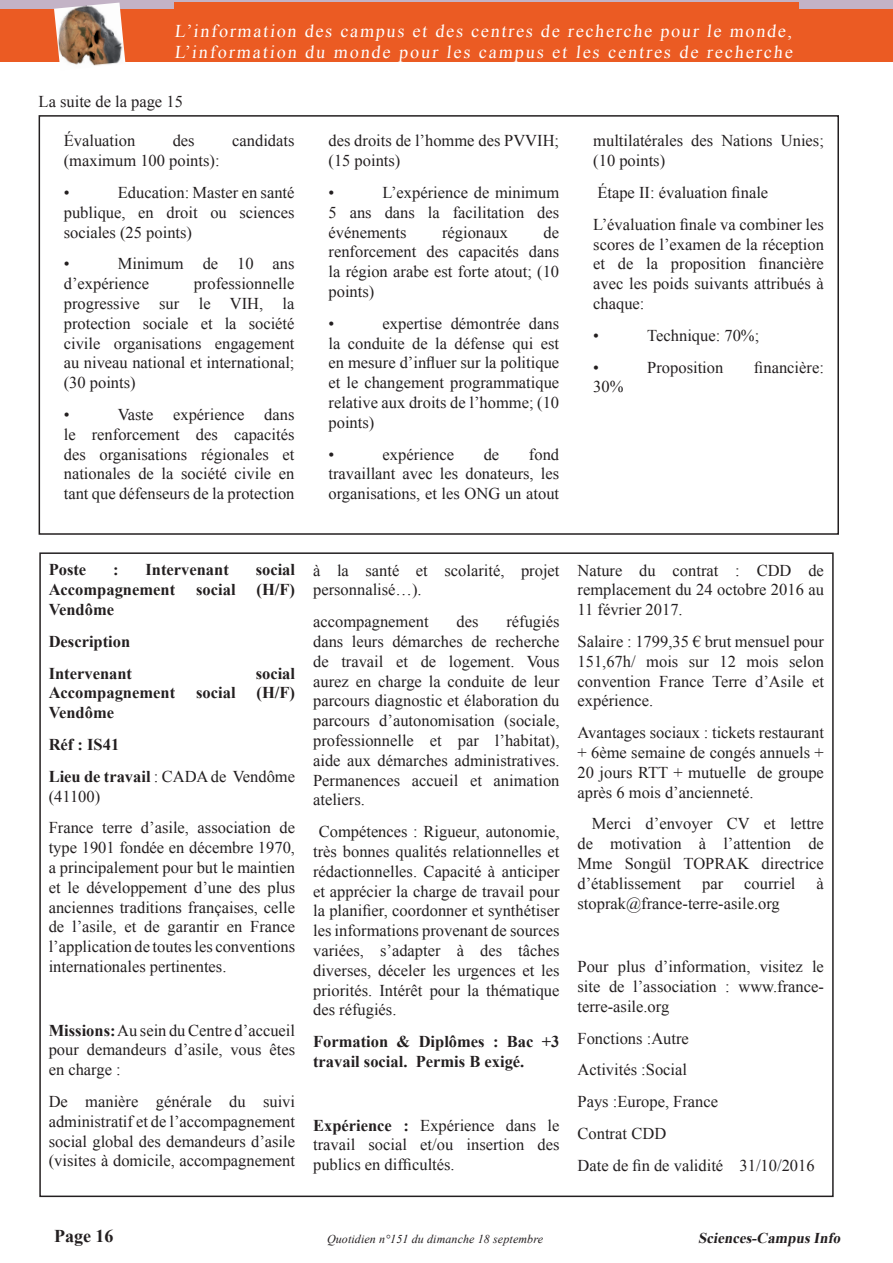
<style>
.page{position:relative;width:893px;height:1263px;background:#fff}
.page>*{position:absolute;margin:0;border:0;box-sizing:border-box;transform-origin:0 0}
.t1{font:18px/21.6px "Times New Roman";letter-spacing:.105em;color:#fff}
.t2{font:700 18px "Times New Roman";color:#231f20}
.t3{font:16.5px/19.8px "Times New Roman";color:#231f20;text-align:justify}
.t4{font:700 16.5px/31.8px "Times New Roman";color:#231f20}
.t5{font:italic 700 15px "Times New Roman";color:#231f20}
.t6{font:italic 12px "Times New Roman";letter-spacing:.01em;color:#231f20}
.s1{font-weight:400}
.s2{font-weight:700}
</style>
<div class="page">
<svg style="left:0;top:0;width:893px;height:9px;fill:#c3b3c6"></svg>
<div style="left:39px;top:115px;width:800px;height:420px;border:2px solid #231f20"></div>
<div style="left:0;top:9px;width:893px;height:53px;background:#eb5b23"></div>
<img style="left:54px;top:3px;width:71px;height:63px">
<div style="left:174px;top:3px;width:625px;height:58px;background:#eb5b23"></div>
<p class="t1" style="left:174px;top:19px;width:622px">L’information des campus et des centres de recherche pour le monde,<br>L’information du monde pour les campus et les centres de recherche</p>
<p class="t3" style="left:39px;top:91px;width:146px">La suite de la page 15</p>
<p class="t3" style="left:64px;top:130px;width:73px">Évaluation</p>
<p class="t3" style="left:173px;top:130px;width:23px">des</p>
<p class="t3" style="left:232px;top:130px;width:64px">candidats</p>
<p class="t3" style="left:64px;top:144px;width:157px;line-height:31.8px">(maximum 100 points): •</p>
<p class="t3" style="left:64px;top:182px;width:232px;text-indent:54px">Education: Master en santé publique, en droit ou sciences sociales (25 points)</p>
<p class="t3" style="left:64px;top:253px;width:7px">•</p>
<p class="t3" style="left:64px;top:253px;width:232px;text-indent:54px">Minimum de 10 ans d’expérience</p>
<p class="t3" style="left:64px;top:273px;width:232px;text-indent:130px">professionnelle progressive sur le VIH, la protection sociale et la société civile organisations engagement au niveau national et international; (30 points)</p>
<p class="t3" style="left:64px;top:404px;width:7px">•</p>
<p class="t3" style="left:64px;top:404px;width:232px;text-indent:54px">Vaste expérience dans le renforcement des capacités des organisations régionales et nationales de la société civile en tant que défenseurs de la protection</p>
<p class="t3" style="left:328px;top:130px;width:232px">des droits de l’homme des PVVIH; (15 points)</p>
<p class="t3" style="left:328px;top:182px;width:7px">•</p>
<p class="t3" style="left:328px;top:182px;width:232px;text-indent:54px">L’expérience de minimum 5 ans dans la facilitation des événements</p>
<p class="t3" style="left:328px;top:222px;width:232px;text-indent:215px">de renforcement des capacités dans la région arabe est forte atout; (10 points)</p>
<p class="t3" style="left:328px;top:313px;width:7px">•</p>
<p class="t3" style="left:442px;top:222px;width:67px">régionaux</p>
<p class="t3" style="left:328px;top:313px;width:232px;text-indent:54px">expertise démontrée dans la conduite de la défense qui est en mesure d’influer sur la politique et le changement programmatique relative aux droits de l’homme; (10 points)</p>
<p class="t3" style="left:328px;top:444px;width:7px">•</p>
<p class="t3" style="left:382px;top:444px;width:73px">expérience</p>
<p class="t3" style="left:484px;top:444px;width:17px">de</p>
<p class="t3" style="left:328px;top:444px;width:232px;text-indent:200px">fond travaillant avec les donateurs, les organisations, et les ONG un atout</p>
<p class="t3" style="left:593px;top:130px;width:232px">multilatérales des Nations Unies; (10 points)</p>
<p class="t3" style="left:593px;top:176px;width:232px;line-height:31.8px">Étape II: évaluation finale<br>L’évaluation finale va combiner les</p>
<p class="t3" style="left:593px;top:234px;width:232px">scores de l’examen de la réception et de la proposition financière avec les poids suivants attribués à chaque:</p>
<p class="t3" style="left:593px;top:325px;width:7px">•</p>
<p class="t3" style="left:647px;top:325px;width:114px">Technique: 70%;</p>
<p class="t3" style="left:593px;top:357px;width:7px">•</p>
<p class="t3" style="left:647px;top:357px;width:78px">Proposition</p>
<p class="t3" style="left:754px;top:357px;width:71px">financière:</p>
<p class="t3" style="left:593px;top:376px;width:32px">30%</p>
<p class="t4" style="left:49px;top:553px;width:39px">Poste</p>
<p class="t4" style="left:113px;top:553px;width:7px">:</p>
<p class="t4" style="left:145px;top:553px;width:85px">Intervenant</p>
<p class="t4" style="left:256px;top:553px;width:41px">social</p>
<p class="t4" style="left:49px;top:573px;width:128px">Accompagnement</p>
<p class="t4" style="left:196px;top:573px;width:41px">social</p>
<p class="t4" style="left:257px;top:573px;width:40px">(H/F)</p>
<p class="t4" style="left:49px;top:593px;width:85px">Vendôme<br>Description<br>Intervenant</p>
<p class="t4" style="left:256px;top:657px;width:41px">social</p>
<p class="t4" style="left:49px;top:676px;width:128px">Accompagnement</p>
<p class="t4" style="left:196px;top:676px;width:41px">social</p>
<p class="t4" style="left:257px;top:676px;width:40px">(H/F)</p>
<p class="t4" style="left:49px;top:696px;width:248px">Vendôme<br>Réf : IS41<br>Lieu de travail <span class="s1">: CADA de Vendôme</span></p>
<p class="t3" style="left:49px;top:779px;width:248px;line-height:31.8px">(41100)<br>France terre d’asile, association de</p>
<p class="t3" style="left:49px;top:837px;width:248px">type 1901 fondée en décembre 1970, a principalement pour but le maintien et le développement d’une des plus anciennes traditions françaises, celle de l’asile, et de garantir en France l’application de toutes les conventions internationales pertinentes.</p>
<p class="t3" style="left:49px;top:1019px;width:248px"><span class="s2">Missions:</span> Au sein du Centre d’accueil pour demandeurs d’asile, vous êtes en charge :</p>
<p class="t3" style="left:49px;top:1091px;width:248px">De manière générale du suivi administratif et de l’accompagnement social global des demandeurs d’asile (visites à domicile, accompagnement</p>
<p class="t3" style="left:313px;top:560px;width:248px">à la santé et scolarité, projet personnalisé…).</p>
<p class="t3" style="left:313px;top:611px;width:117px">accompagnement</p>
<p class="t3" style="left:456px;top:611px;width:23px">des</p>
<p class="t3" style="left:313px;top:611px;width:248px;text-indent:193px">réfugiés dans leurs démarches de recherche de travail et de logement. Vous aurez en charge la conduite de leur parcours diagnostic et élaboration du parcours d’autonomisation (sociale, professionnelle et par l’habitat), aide aux démarches administratives.<br>Permanences accueil et animation ateliers.</p>
<p class="t3" style="left:313px;top:821px;width:248px;text-indent:6px">Compétences : Rigueur, autonomie, très bonnes qualités relationnelles et rédactionnelles. Capacité à anticiper et apprécier la charge de travail pour la planifier, coordonner et synthétiser les informations provenant de sources variées, s’adapter à des tâches diverses, déceler les urgences et les priorités. Intérêt pour la thématique des réfugiés.</p>
<p class="t4" style="left:313px;top:1031px;width:248px;line-height:19.8px">Formation &amp; Diplômes : Bac +3 travail social. Permis B exigé.</p>
<p class="t3" style="left:313px;top:1115px;width:248px"><span class="s2">Expérience :</span> Expérience dans le travail social et/ou insertion des publics en difficultés.</p>
<p class="t3" style="left:577px;top:560px;width:248px">Nature du contrat : CDD de remplacement du 24 octobre 2016 au 11 février 2017.</p>
<p class="t3" style="left:577px;top:631px;width:248px">Salaire : 1799,35 € brut mensuel pour 151,67h/ mois sur 12 mois selon convention France Terre d’Asile et expérience.</p>
<p class="t3" style="left:577px;top:722px;width:248px">Avantages sociaux : tickets restaurant + 6ème semaine de congés annuels + 20 jours RTT + mutuelle de groupe après 6 mois d’ancienneté.</p>
<p class="t3" style="left:577px;top:813px;width:248px;text-indent:14px">Merci d’envoyer CV et lettre de motivation à l’attention de Mme Songül TOPRAK directrice d’établissement</p>
<p class="t3" style="left:702px;top:873px;width:23px">par</p>
<p class="t3" style="left:744px;top:873px;width:53px">courriel</p>
<p class="t3" style="left:817px;top:873px;width:9px">à</p>
<p class="t3" style="left:577px;top:893px;width:204px">stoprak@france-terre-asile.org</p>
<p class="t3" style="left:577px;top:956px;width:248px">Pour plus d’information, visitez le site de l’association : www.france&shy;terre-asile.org</p>
<p class="t3" style="left:577px;top:1021px;width:239px;line-height:31.8px;text-align:left">Fonctions :Autre<br>Activités :Social<br>Pays :Europe, France<br>Contrat CDD<br>Date de fin de validité 31/10/2016</p>
<p class="t2" style="left:54px;top:1223px;width:61px">Page 16</p>
<p class="t6" style="left:327px;top:1231px;width:218px">Quotidien n°151 du dimanche 18 septembre</p>
<p class="t5" style="left:698px;top:1227px;width:147px">Sciences-CampusInfo</p>
</div>
